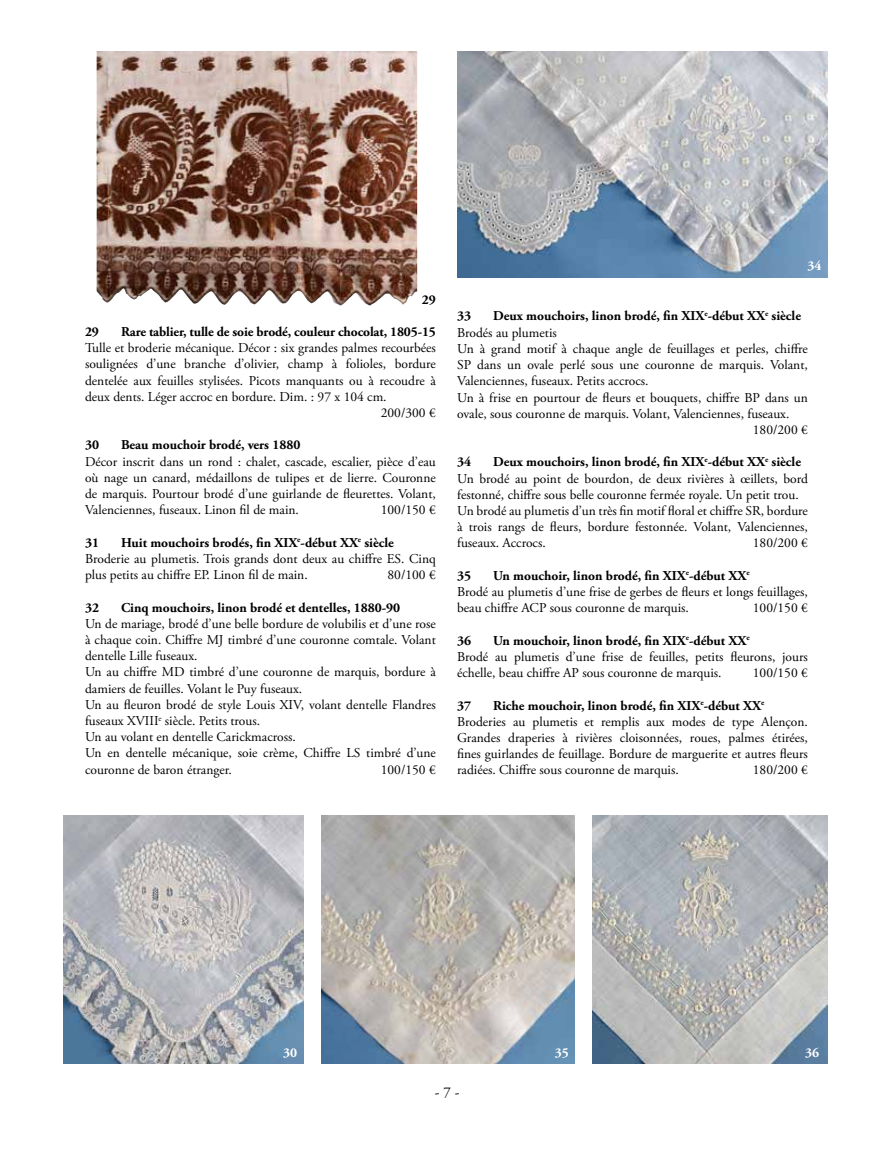
<style>
.page{position:relative;width:893px;height:1149px;background:#fff}
.page>*{position:absolute;margin:0;border:0;box-sizing:border-box;transform-origin:0 0}
.t1{font:15px "Adobe Garamond Pro";color:#000}
.t2{font:13.5px/16.2px "Adobe Garamond Pro";color:#000}
.t3{font:700 13.5px "Adobe Garamond Pro";color:#000}
.t4{font:700 13.5px "Adobe Garamond Pro";color:#fff}
.s1{font-weight:700}
</style>
<div class="page">
<img style="left:97px;top:51px;width:320px;height:254px">
<img style="left:64px;top:815px;width:240px;height:248px">
<img style="left:322px;top:815px;width:252px;height:247px">
<img style="left:592px;top:815px;width:235px;height:247px">
<img style="left:457px;top:51px;width:370px;height:226px">
<p class="t3" style="left:422px;top:291px;width:16px">29</p>
<p class="t3" style="left:85px;top:323px;width:15px">29</p>
<p class="t3" style="left:121px;top:323px;width:316px">Rare tablier, tulle de soie brodé, couleur chocolat, 1805-15</p>
<p class="t2" style="left:85px;top:340px;width:352px">Tulle et broderie mécanique. Décor : six grandes palmes recourbées</p>
<p class="t2" style="left:85px;top:356px;width:352px">soulignées d’une branche d’olivier, champ à folioles, bordure</p>
<p class="t2" style="left:85px;top:372px;width:352px">dentelée aux feuilles stylisées. Picots manquants ou à recoudre à</p>
<p class="t2" style="left:85px;top:389px;width:303px">deux dents. Léger accroc en bordure. Dim. : 97 x 104 cm.</p>
<p class="t2" style="left:381px;top:405px;width:57px">200/300 €</p>
<p class="t3" style="left:85px;top:437px;width:16px">30</p>
<p class="t3" style="left:121px;top:437px;width:181px">Beau mouchoir brodé, vers 1880</p>
<p class="t2" style="left:85px;top:453px;width:352px;text-align:justify">Décor inscrit dans un rond : chalet, cascade, escalier, pièce d’eau où nage un canard, médaillons de tulipes et de lierre. Couronne de marquis. Pourtour brodé d’une guirlande de fleurettes. Volant, Valenciennes, fuseaux. Linon fil de main.</p>
<p class="t2" style="left:381px;top:502px;width:57px">100/150 €</p>
<p class="t2" style="left:85px;top:534px;width:352px;text-indent:36px"><span class="s1">Huit mouchoirs brodés, fin XIX</span><sup>e</sup><span class="s1">-début XX</span><sup>e</sup> <span class="s1">siècle<br></span>Broderie au plumetis. Trois grands dont deux au chiffre ES. Cinq plus petits au chiffre EP. Linon fil de main.</p>
<p class="t3" style="left:85px;top:534px;width:16px">31</p>
<p class="t2" style="left:388px;top:567px;width:50px">80/100 €</p>
<p class="t3" style="left:85px;top:599px;width:16px">32</p>
<p class="t3" style="left:121px;top:599px;width:281px">Cinq mouchoirs, linon brodé et dentelles, 1880-90</p>
<p class="t2" style="left:85px;top:615px;width:352px">Un de mariage, brodé d’une belle bordure de volubilis et d’une rose à chaque coin. Chiffre MJ timbré d’une couronne comtale. Volant dentelle Lille fuseaux.<br>Un au chiffre MD timbré d’une couronne de marquis, bordure à damiers de feuilles. Volant le Puy fuseaux.<br>Un au fleuron brodé de style Louis XIV, volant dentelle Flandres fuseaux XVIII<sup>e</sup> siècle. Petits trous.<br>Un au volant en dentelle Carickmacross.<br>Un en dentelle mécanique, soie crème, Chiffre LS timbré d’une couronne de baron étranger.</p>
<p class="t2" style="left:381px;top:761px;width:57px">100/150 €</p>
<p class="t4" style="left:807px;top:258px;width:16px">34</p>
<p class="t3" style="left:457px;top:308px;width:16px">33</p>
<p class="t3" style="left:493px;top:308px;width:309px">Deux mouchoirs, linon brodé, fin XIX<sup>e</sup>-début XX<sup>e</sup> siècle</p>
<p class="t2" style="left:457px;top:324px;width:101px">Brodés au plumetis</p>
<p class="t2" style="left:457px;top:341px;width:352px">Un à grand motif à chaque angle de feuillages et perles, chiffre</p>
<p class="t2" style="left:457px;top:357px;width:352px">SP dans un ovale perlé sous une couronne de marquis. Volant,</p>
<p class="t2" style="left:457px;top:373px;width:193px">Valenciennes, fuseaux. Petits accrocs.</p>
<p class="t2" style="left:457px;top:389px;width:352px">Un à frise en pourtour de fleurs et bouquets, chiffre BP dans un</p>
<p class="t2" style="left:457px;top:405px;width:334px">ovale, sous couronne de marquis. Volant, Valenciennes, fuseaux.</p>
<p class="t2" style="left:753px;top:422px;width:57px">180/200 €</p>
<p class="t3" style="left:457px;top:454px;width:16px">34</p>
<p class="t2" style="left:457px;top:454px;width:352px;text-indent:36px"><span class="s1">Deux mouchoirs, linon brodé, fin XIX</span><sup>e</sup><span class="s1">-début XX</span><sup>e</sup> <span class="s1">siècle </span>Un brodé au point de bourdon, de deux rivières à œillets, bord festonné, chiffre sous belle couronne fermée royale. Un petit trou.<br>Un brodé au plumetis d’un très fin motif floral et chiffre SR, bordure à trois rangs de fleurs, bordure festonnée. Volant, Valenciennes, fuseaux. Accrocs.</p>
<p class="t2" style="left:753px;top:535px;width:57px">180/200 €</p>
<p class="t2" style="left:457px;top:567px;width:352px;text-indent:36px"><span class="s1">Un mouchoir, linon brodé, fin XIX</span><sup>e</sup><span class="s1">-début XX</span><sup>e<br></sup>Brodé au plumetis d’une frise de gerbes de fleurs et longs feuillages, beau chiffre ACP sous couronne de marquis.</p>
<p class="t3" style="left:457px;top:567px;width:16px">35</p>
<p class="t2" style="left:753px;top:600px;width:57px">100/150 €</p>
<p class="t2" style="left:457px;top:632px;width:352px;text-indent:36px"><span class="s1">Un mouchoir, linon brodé, fin XIX</span><sup>e</sup><span class="s1">-début XX</span><sup>e<br></sup>Brodé au plumetis d’une frise de feuilles, petits fleurons, jours échelle, beau chiffre AP sous couronne de marquis.</p>
<p class="t3" style="left:457px;top:632px;width:16px">36</p>
<p class="t2" style="left:753px;top:665px;width:57px">100/150 €</p>
<p class="t2" style="left:457px;top:697px;width:352px;text-indent:36px"><span class="s1">Riche mouchoir, linon brodé, fin XIX</span><sup>e</sup><span class="s1">-début XX</span><sup>e </sup>Broderies au plumetis et remplis aux modes de type Alençon.<br>Grandes draperies à rivières cloisonnées, roues, palmes étirées, fines guirlandes de feuillage. Bordure de marguerite et autres fleurs radiées. Chiffre sous couronne de marquis.</p>
<p class="t3" style="left:457px;top:697px;width:16px">37</p>
<p class="t2" style="left:753px;top:762px;width:57px">180/200 €</p>
<p class="t4" style="left:283px;top:1044px;width:16px">30</p>
<p class="t4" style="left:555px;top:1044px;width:16px">35</p>
<p class="t4" style="left:805px;top:1044px;width:16px">36</p>
<p class="t1" style="left:435px;top:1082px;width:26px">- 7 -</p>
</div>
